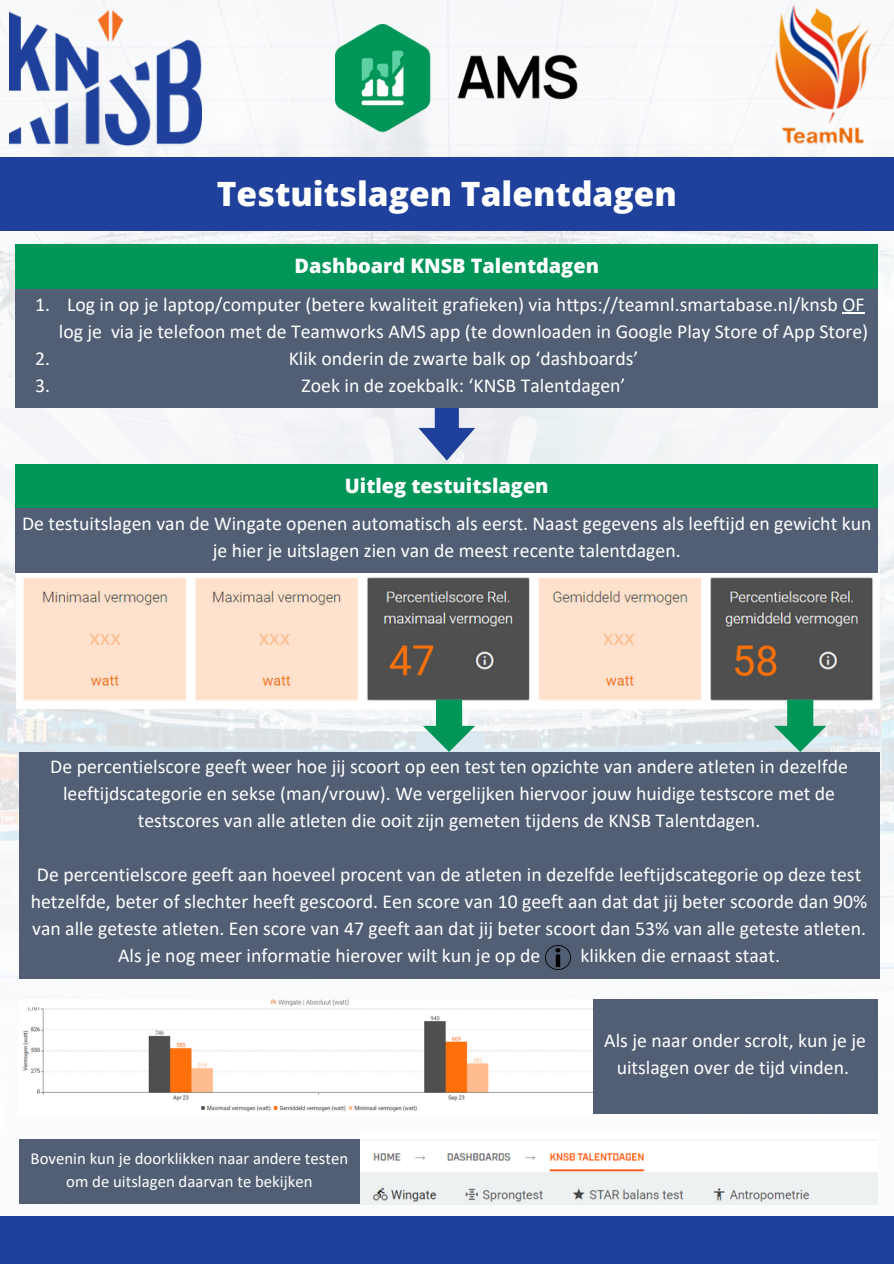
<style>
.page{position:relative;width:894px;height:1264px;background:#fff}
.page>*{position:absolute;margin:0;border:0;box-sizing:border-box;transform-origin:0 0}
.t1{font:800 33.45px "Open Sans";color:#fff}
.t2{font:21px "Canva Sans";color:#fdbb8e}
.t3{font:800 19.95px "Open Sans";color:#fff}
.t4{font:19.8px/27px "Calibri";color:#fff;text-align:center}
.t5{font:16.8px/22.5px "Calibri";color:#fff;text-align:center}
</style>
<div class="page">
<img style="left:0;top:0;width:893px;height:1205px">
<img style="left:684px;top:0;width:209px;height:146px">
<div style="left:0;top:157px;width:893px;height:73px;background:#1f419b"></div>
<div style="left:15px;top:244px;width:862px;height:45px;background:#019657"></div>
<div style="left:15px;top:464px;width:862px;height:45px;background:#019657"></div>
<div style="left:592px;top:999px;width:285px;height:115px;background:#515e73"></div>
<svg style="left:418px;top:407px;width:57px;height:53px"></svg>
<div style="left:15px;top:289px;width:862px;height:118px;background:#515e73"></div>
<svg style="left:842px;top:312px;width:22px;height:1px"></svg>
<img style="left:17px;top:569px;width:861px;height:140px">
<div style="left:19px;top:752px;width:860px;height:226px;background:#515e73"></div>
<img style="left:545px;top:945px;width:25px;height:24px">
<img style="left:19px;top:999px;width:573px;height:115px">
<img style="left:360px;top:1133px;width:517px;height:71px">
<div style="left:15px;top:509px;width:862px;height:64px;background:#515e73"></div>
<svg style="left:423px;top:699px;width:52px;height:53px"></svg>
<svg style="left:773px;top:699px;width:53px;height:53px;background:#74bfa2"></svg>
<div style="left:19px;top:1139px;width:340px;height:65px;background:#515e73"></div>
<div style="left:0;top:1216px;width:893px;height:47px;background:#1f419b"></div>
<div style="left:46px;top:612px;width:118px;height:52px;background:#ffe2cd"></div>
<div style="left:215px;top:612px;width:119px;height:52px;background:#ffe2cd"></div>
<div style="left:559px;top:612px;width:119px;height:52px;background:#ffe2cd"></div>
<img style="left:335px;top:25px;width:242px;height:108px">
<img style="left:10px;top:11px;width:191px;height:135px">
<p class="t1" style="left:217px;top:170px;width:461px">Testuitslagen Talentdagen</p>
<p class="t4" style="left:35px;top:292px;width:16px">1.</p>
<p class="t3" style="left:294px;top:252px;width:306px">Dashboard KNSB Talentdagen</p>
<p class="t4" style="left:59px;top:292px;width:810px">Log in op je laptop/computer (betere kwaliteit grafieken) via https://teamnl.smartabase.nl/knsb OF log je via je telefoon met de Teamworks AMS app (te downloaden in Google Play Store of App Store)</p>
<p class="t4" style="left:35px;top:346px;width:16px">2.</p>
<p class="t4" style="left:288px;top:346px;width:351px">Klik onderin de zwarte balk op ‘dashboards’</p>
<p class="t4" style="left:35px;top:373px;width:16px">3.</p>
<p class="t4" style="left:301px;top:373px;width:325px">Zoek in de zoekbalk: ‘KNSB Talentdagen’</p>
<h1 class="t3" style="left:345px;top:472px;width:205px">Uitleg testuitslagen</h1>
<h3 class="t4" style="left:22px;top:512px;width:850px">De testuitslagen van de Wingate openen automatisch als eerst. Naast gegevens als leeftijd en gewicht kun je hier je uitslagen zien van de meest recente talentdagen.</h3>
<p class="t2" style="left:89px;top:622px;width:33px">xxx</p>
<p class="t2" style="left:258px;top:622px;width:33px">xxx</p>
<h3 class="t2" style="left:603px;top:622px;width:33px">xxx</h3>
<h3 class="t4" style="left:50px;top:755px;width:798px">De percentielscore geeft weer hoe jij scoort op een test ten opzichte van andere atleten in dezelfde leeftijdscategorie en sekse (man/vrouw). We vergelijken hiervoor jouw huidige testscore met de testscores van alle atleten die ooit zijn gemeten tijdens de KNSB Talentdagen.</h3>
<p class="t4" style="left:37px;top:863px;width:825px">De percentielscore geeft aan hoeveel procent van de atleten in dezelfde leeftijdscategorie op deze test</p>
<p class="t4" style="left:31px;top:890px;width:837px">hetzelfde, beter of slechter heeft gescoord. Een score van 10 geeft aan dat dat jij beter scoorde dan 90%</p>
<p class="t4" style="left:32px;top:917px;width:835px">van alle geteste atleten. Een score van 47 geeft aan dat jij beter scoort dan 53% van alle geteste atleten.</p>
<p class="t4" style="left:118px;top:944px;width:423px">Als je nog meer informatie hierover wilt kun je op de</p>
<p class="t4" style="left:580px;top:944px;width:201px">klikken die ernaast staat.</p>
<h3 class="t5" style="left:31px;top:1148px;width:319px">Bovenin kun je doorklikken naar andere testen om de uitslagen daarvan te bekijken</h3>
<h2 class="t4" style="left:604px;top:1028px;width:263px">Als je naar onder scrolt, kun je je uitslagen over de tijd vinden.</h2>
</div>
